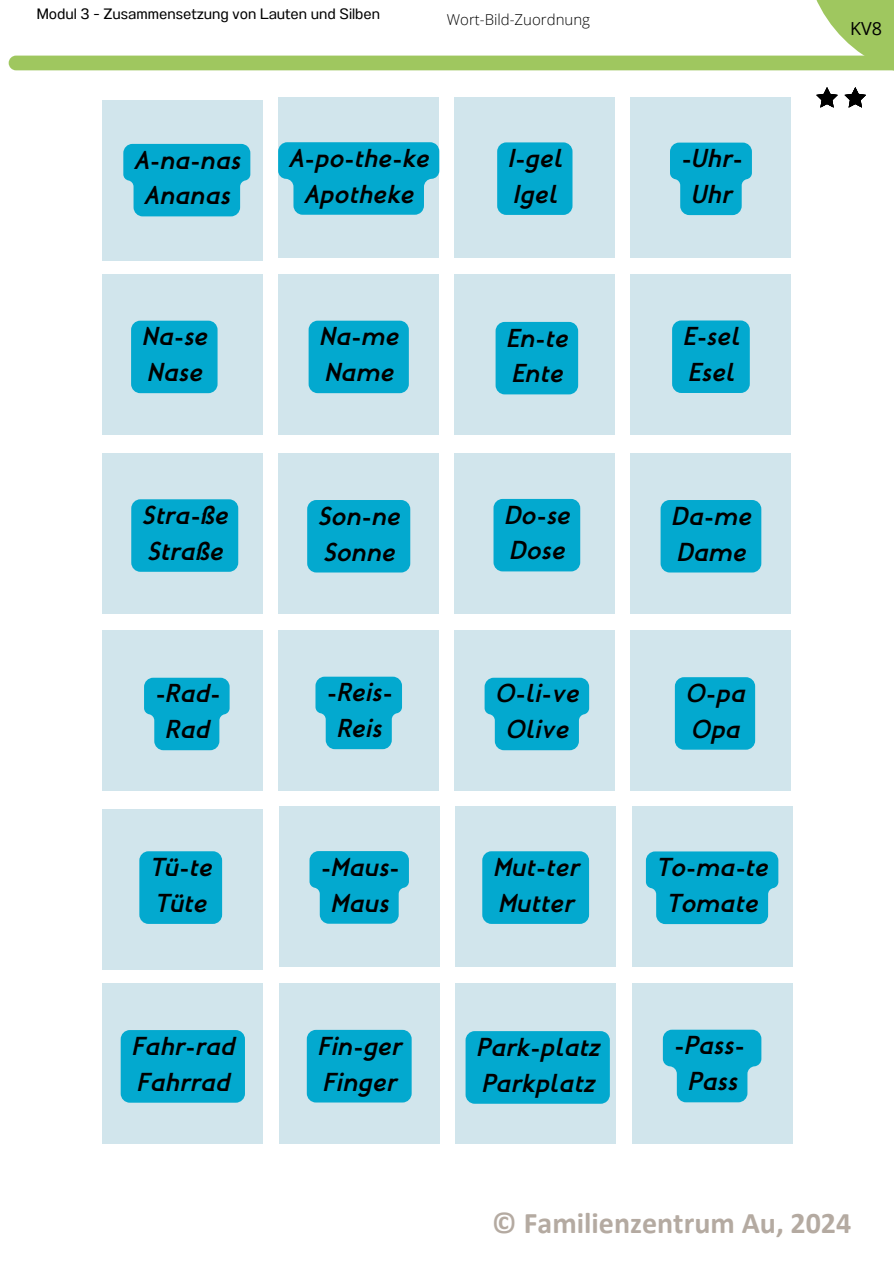
<style>
.page{position:relative;width:894px;height:1264px;background:#fff}
.page>*{position:absolute;margin:0;border:0;box-sizing:border-box;transform-origin:0 0}
.t1{font:700 30px "Calibri";color:rgb(114 95 78/.53)}
.t2{font:italic 700 25.95px/36px "Mint Spirit No 2";color:#000}
.t3{font:italic 700 25.8px/35.8px "Mint Spirit No 2";color:#000}
.t4{font:18px "Open Sans";color:#000}
.t5{font:15px "Anantason";color:#000}
.t6{font:300 15px "Open Sans";color:#000}
</style>
<div class="page">
<div style="left:9px;top:56px;width:795px;height:14px;background:#9fc75f"></div>
<svg style="left:804px;top:0;width:89px;height:71px;fill:#9fc75f"></svg>
<div style="left:102px;top:100px;width:161px;height:160px;background:#d1e5ec"></div>
<div style="left:278px;top:97px;width:161px;height:161px;background:#d1e5ec"></div>
<div style="left:454px;top:97px;width:161px;height:161px;background:#d1e5ec"></div>
<div style="left:630px;top:97px;width:161px;height:161px;background:#d1e5ec"></div>
<div style="left:102px;top:274px;width:161px;height:160px;background:#d1e5ec"></div>
<div style="left:278px;top:274px;width:161px;height:160px;background:#d1e5ec"></div>
<div style="left:454px;top:274px;width:161px;height:160px;background:#d1e5ec"></div>
<div style="left:630px;top:274px;width:161px;height:160px;background:#d1e5ec"></div>
<div style="left:102px;top:453px;width:161px;height:160px;background:#d1e5ec"></div>
<div style="left:278px;top:453px;width:161px;height:160px;background:#d1e5ec"></div>
<div style="left:454px;top:453px;width:161px;height:160px;background:#d1e5ec"></div>
<div style="left:630px;top:453px;width:161px;height:160px;background:#d1e5ec"></div>
<div style="left:102px;top:630px;width:161px;height:160px;background:#d1e5ec"></div>
<div style="left:278px;top:630px;width:161px;height:160px;background:#d1e5ec"></div>
<div style="left:454px;top:630px;width:161px;height:160px;background:#d1e5ec"></div>
<div style="left:630px;top:630px;width:161px;height:160px;background:#d1e5ec"></div>
<svg style="left:123px;top:144px;width:127px;height:72px;background:#14aed1"></svg>
<svg style="left:278px;top:142px;width:161px;height:73px;background:#18afd2"></svg>
<div style="left:497px;top:142px;width:75px;height:73px;background:#03a9cf;border-radius:9px"></div>
<svg style="left:670px;top:143px;width:81px;height:72px;background:#1db0d2"></svg>
<div style="left:131px;top:321px;width:86px;height:72px;background:#03a9cf;border-radius:9px"></div>
<div style="left:131px;top:499px;width:107px;height:73px;background:#03a9cf;border-radius:9px"></div>
<svg style="left:144px;top:677px;width:85px;height:73px;background:#1eb1d2"></svg>
<div style="left:308px;top:321px;width:101px;height:72px;background:#03a9cf;border-radius:9px"></div>
<div style="left:493px;top:499px;width:87px;height:72px;background:#03a9cf;border-radius:9px"></div>
<div style="left:674px;top:677px;width:81px;height:72px;background:#03a9cf;border-radius:9px"></div>
<div style="left:495px;top:322px;width:83px;height:72px;background:#03a9cf;border-radius:9px"></div>
<div style="left:672px;top:320px;width:77px;height:73px;background:#03a9cf;border-radius:9px"></div>
<div style="left:307px;top:500px;width:103px;height:72px;background:#03a9cf;border-radius:9px"></div>
<svg style="left:315px;top:676px;width:87px;height:73px;background:#20b1d3"></svg>
<svg style="left:484px;top:677px;width:105px;height:73px;background:#1bb0d2"></svg>
<div style="left:660px;top:500px;width:101px;height:72px;background:#03a9cf;border-radius:9px"></div>
<div style="left:102px;top:808px;width:161px;height:161px;background:#d1e5ec"></div>
<div style="left:279px;top:806px;width:160px;height:161px;background:#d1e5ec"></div>
<div style="left:455px;top:806px;width:161px;height:161px;background:#d1e5ec"></div>
<div style="left:631px;top:806px;width:161px;height:161px;background:#d1e5ec"></div>
<div style="left:102px;top:983px;width:161px;height:160px;background:#d1e5ec"></div>
<div style="left:279px;top:983px;width:160px;height:160px;background:#d1e5ec"></div>
<div style="left:455px;top:983px;width:161px;height:160px;background:#d1e5ec"></div>
<div style="left:631px;top:983px;width:161px;height:160px;background:#d1e5ec"></div>
<div style="left:139px;top:851px;width:83px;height:72px;background:#03a9cf;border-radius:9px"></div>
<svg style="left:309px;top:851px;width:100px;height:72px;background:#1aafd2"></svg>
<div style="left:482px;top:851px;width:107px;height:72px;background:#03a9cf;border-radius:9px"></div>
<svg style="left:645px;top:851px;width:133px;height:73px;background:#16aed1"></svg>
<div style="left:121px;top:1030px;width:124px;height:72px;background:#03a9cf;border-radius:9px"></div>
<div style="left:307px;top:1029px;width:104px;height:73px;background:#03a9cf;border-radius:9px"></div>
<div style="left:465px;top:1031px;width:144px;height:72px;background:#03a9cf"></div>
<svg style="left:662px;top:1029px;width:99px;height:73px;background:#24b2d3"></svg>
<svg style="left:816px;top:87px;width:21px;height:20px"></svg>
<svg style="left:844px;top:87px;width:21px;height:20px"></svg>
<p class="t5" style="left:37px;top:5px;width:345px">Modul 3 - Zusammensetzung von Lauten und Silben</p>
<p class="t6" style="left:446px;top:9px;width:145px">Wort-Bild-Zuordnung</p>
<p class="t3" style="left:134px;top:144px;width:108px;text-align:center">A-na-nas<br>Ananas</p>
<h1 class="t3" style="left:288px;top:142px;width:142px;text-align:center">A-po-the-ke<br>Apotheke</h1>
<h1 class="t3" style="left:507px;top:143px;width:56px">I-gel<br>Igel</h1>
<h1 class="t3" style="left:680px;top:143px;width:63px;text-align:center">-Uhr-<br>Uhr</h1>
<h1 class="t3" style="left:141px;top:321px;width:67px">Na-se<br>Nase</h1>
<p class="t3" style="left:142px;top:499px;width:88px">Stra-ße<br>Straße</p>
<p class="t3" style="left:154px;top:678px;width:66px;text-align:center">-Rad-<br>Rad</p>
<h1 class="t3" style="left:319px;top:321px;width:81px">Na-me<br>Name</h1>
<h1 class="t3" style="left:317px;top:500px;width:84px">Son-ne<br>Sonne</h1>
<h1 class="t3" style="left:506px;top:322px;width:63px">En-te<br>Ente</h1>
<h1 class="t3" style="left:682px;top:321px;width:58px">E-sel<br>Esel</h1>
<h1 class="t3" style="left:503px;top:499px;width:67px">Do-se<br>Dose</h1>
<h1 class="t3" style="left:670px;top:500px;width:81px">Da-me<br>Dame</h1>
<h1 class="t3" style="left:326px;top:677px;width:67px;text-align:center">-Reis-<br>Reis</h1>
<h1 class="t3" style="left:495px;top:678px;width:85px;text-align:center">O-li-ve<br>Olive</h1>
<h1 class="t3" style="left:685px;top:677px;width:61px">O-pa<br>Opa</h1>
<h1 class="t2" style="left:150px;top:851px;width:63px">Tü-te<br>Tüte</h1>
<h1 class="t2" style="left:320px;top:851px;width:80px;text-align:center">-Maus-<br>Maus</h1>
<h1 class="t2" style="left:492px;top:851px;width:87px">Mut-ter<br>Mutter</h1>
<h1 class="t2" style="left:656px;top:851px;width:113px;text-align:center">To-ma-te<br>Tomate</h1>
<h1 class="t2" style="left:131px;top:1030px;width:105px">Fahr-rad<br>Fahrrad</h1>
<h1 class="t2" style="left:317px;top:1030px;width:86px">Fin-ger<br>Finger</h1>
<h1 class="t2" style="left:476px;top:1031px;width:125px">Park-platz<br>Parkplatz</h1>
<h1 class="t2" style="left:673px;top:1029px;width:72px;text-align:center">-Pass-<br>Pass</h1>
<h2 class="t4" style="left:849px;top:16px;width:34px">KV8</h2>
<p class="t1" style="left:492px;top:1210px;width:361px">© Familienzentrum Au, 2024</p>
</div>
